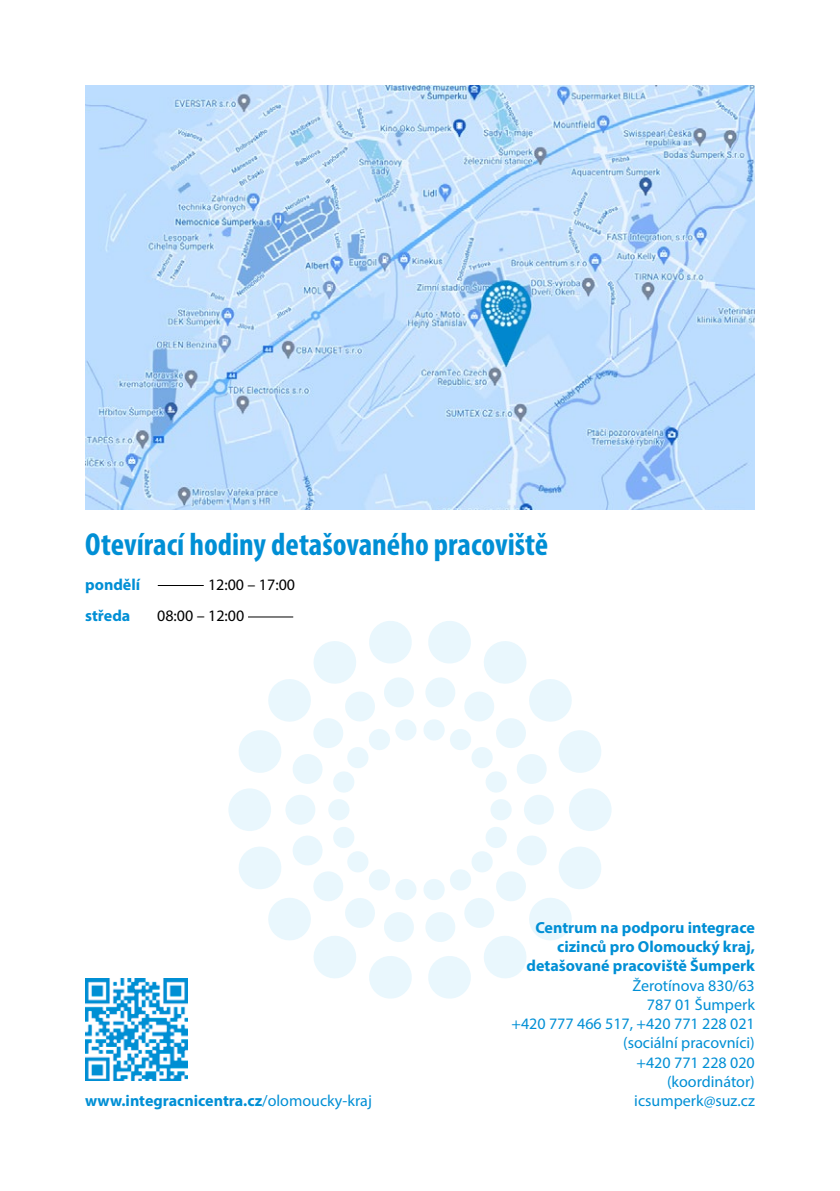
<style>
.page{position:relative;width:840px;height:1191px;background:#fff}
.page>*{position:absolute;margin:0;border:0;box-sizing:border-box;transform-origin:0 0}
.titulky{font:700 condensed 32px "Myriad Pro";color:#008fd5}
.body{font:700 16px/19.2px "Myriad Pro";color:#008fd5;text-align:right}
.body-2{font:16px/19.2px "Myriad Pro";color:#008fd5;text-align:right}
.body-3{font:16px "Myriad Pro";color:#000}
.s1{font-weight:400}
</style>
<div class="page">
<div style="left:490px;top:799px;width:21px;height:21px;background:#e9f7fd;border-radius:50%"></div>
<div style="left:523px;top:795px;width:30px;height:29px;background:#e9f7fd;border-radius:50%"></div>
<div style="left:568px;top:788px;width:43px;height:43px;background:#e9f7fd;border-radius:50%"></div>
<div style="left:228px;top:788px;width:43px;height:43px;background:#e9f7fd;border-radius:50%"></div>
<div style="left:285px;top:795px;width:30px;height:29px;background:#e9f7fd;border-radius:50%"></div>
<div style="left:328px;top:799px;width:21px;height:21px;background:#e9f7fd;border-radius:50%"></div>
<svg style="left:236px;top:825px;width:366px;height:174px"></svg>
<svg style="left:236px;top:621px;width:365px;height:173px"></svg>
<img style="left:85px;top:85px;width:669px;height:424px">
<hr style="left:158px;top:585px;width:46px;height:1px;background:#000">
<hr style="left:248px;top:616px;width:45px;height:1px;background:#000">
<img style="left:85px;top:978px;width:102px;height:102px">
<p class="titulky" style="left:85px;top:525px;width:464px">Otevírací hodiny detašovaného pracoviště</p>
<p class="body" style="left:85px;top:575px;width:56px">pondělí</p>
<p class="body-3" style="left:208px;top:575px;width:89px">12:00 – 17:00</p>
<p class="body" style="left:85px;top:605px;width:47px">středa</p>
<p class="body-3" style="left:157px;top:606px;width:89px">08:00 – 12:00</p>
<p class="body" style="left:85px;top:1090px;width:288px">www.integracnicentra.cz<span class="s1">/olomoucky-kraj</span></p>
<p class="body" style="left:535px;top:917px;width:221px">Centrum na podporu integrace</p>
<p class="body" style="left:526px;top:936px;width:230px">cizinců pro Olomoucký kraj, detašované pracoviště Šumperk</p>
<p class="body-2" style="left:632px;top:975px;width:124px">Žerotínova 830/63<br>787 01 Šumperk</p>
<p class="body-2" style="left:511px;top:1013px;width:245px">+420 777 466 517, +420 771 228 021</p>
<p class="body-2" style="left:622px;top:1033px;width:133px">(sociální pracovníci)</p>
<p class="body-2" style="left:636px;top:1052px;width:120px">+420 771 228 020</p>
<p class="body-2" style="left:634px;top:1071px;width:122px">(koordinátor) icsumperk@suz.cz</p>
</div>
